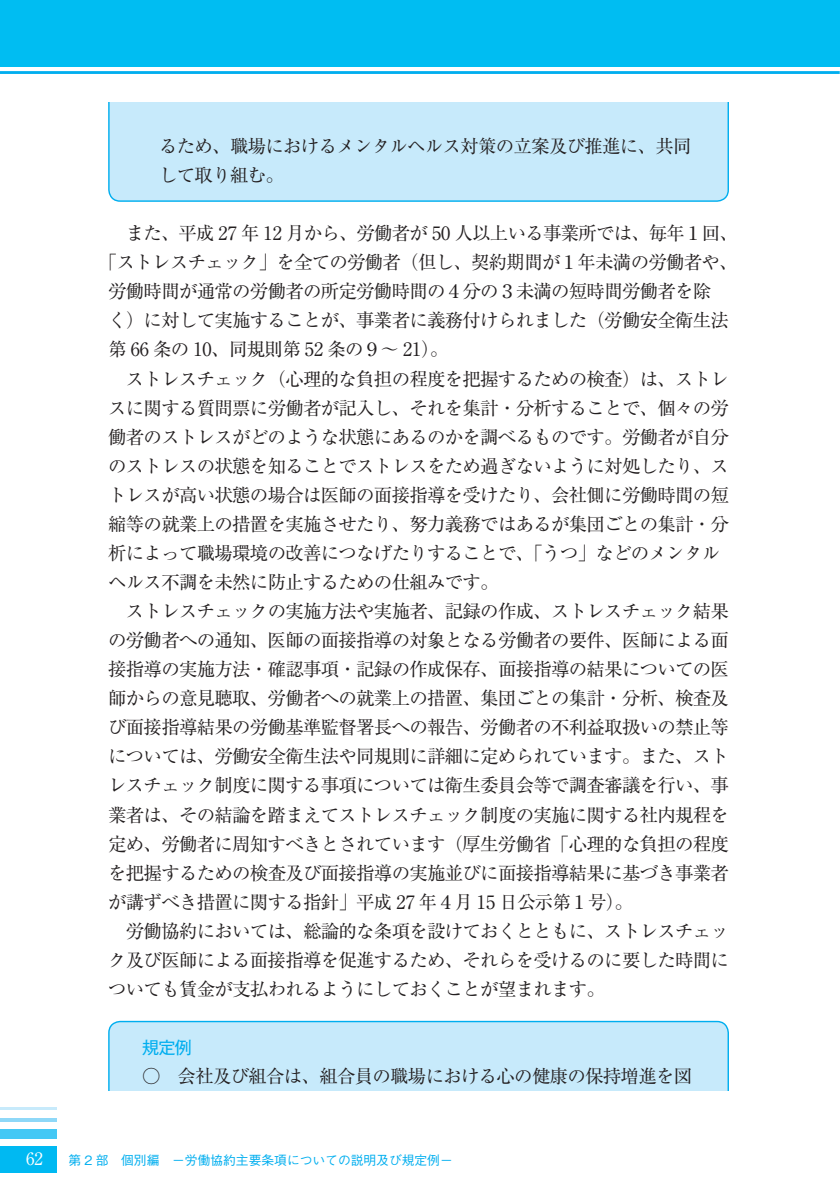
<style>
.page{position:relative;width:840px;height:1191px;background:#fff}
.page>*{position:absolute;margin:0;border:0;box-sizing:border-box;transform-origin:0 0}
.t1{font:18.4px/29px "Ryumin Pro Regular 90 msp RKSJ H";letter-spacing:-.04em;color:#231f20}
.t2{font:17px "Gothic MB101 Pro Regular 90 msp RKSJ H";color:#00aeef}
.t3{font:17px "Ryumin Pro Regular 90 msp RKSJ H";color:#fff}
.t4{font:12.8px "Gothic BBB Pro Medium 90 msp RKSJ H";color:#00aeef}
</style>
<div class="page">
<div style="left:109px;top:70px;width:619px;height:131px;background:#c7eafb;border-radius:11px"></div>
<div style="left:109px;top:1021px;width:619px;height:110px;background:#c7eafb;border-radius:11px"></div>
<div style="left:108px;top:1020px;width:621px;height:112px;border:1px solid #00aeef;border-radius:11px"></div>
<div style="left:0;top:0;width:840px;height:102px;background:#fff"></div>
<div style="left:0;top:0;width:840px;height:67px;background:#00bdf2"></div>
<hr style="left:0;top:71px;width:840px;height:3px;background:#00aeef">
<div style="left:0;top:1146px;width:57px;height:26px;background:#00b9f2"></div>
<div style="left:0;top:1129px;width:57px;height:9px;background:#44c8f5"></div>
<svg style="left:0;top:1118px;width:57px;height:3px"></svg>
<hr style="left:0;top:1107px;width:57px;height:3px;background:#c7eafb">
<div style="left:57px;top:1091px;width:783px;height:99px;background:#fff"></div>
<p class="t1" style="left:159px;top:134px;width:534px">るため、職場におけるメンタルヘルス対策の立案及び推進に、共同して取り組む。</p>
<p class="t1" style="left:108px;top:221px;width:632px">　また、平成 27 年 12 月から、労働者が 50 人以上いる事業所では、毎年１回、</p>
<p class="t1" style="left:99px;top:250px;width:640px">「ストレスチェック」を全ての労働者（但し、契約期間が１年未満の労働者や、</p>
<p class="t1" style="left:108px;top:279px;width:605px">労働時間が通常の労働者の所定労働時間の４分の３未満の短時間労働者を除</p>
<p class="t1" style="left:108px;top:308px;width:622px">く）に対して実施することが、事業者に義務付けられました（労働安全衛生法</p>
<p class="t1" style="left:108px;top:337px;width:342px">第 66 条の 10、同規則第 52 条の９～ 21）。</p>
<p class="t1" style="left:108px;top:366px;width:622px">　ストレスチェック（心理的な負担の程度を把握するための検査）は、ストレ</p>
<p class="t1" style="left:108px;top:395px;width:622px">スに関する質問票に労働者が記入し、それを集計・分析することで、個々の労</p>
<p class="t1" style="left:108px;top:425px;width:622px">働者のストレスがどのような状態にあるのかを調べるものです。労働者が自分</p>
<p class="t1" style="left:108px;top:454px;width:622px">のストレスの状態を知ることでストレスをため過ぎないように対処したり、ス</p>
<p class="t1" style="left:108px;top:483px;width:622px">トレスが高い状態の場合は医師の面接指導を受けたり、会社側に労働時間の短</p>
<p class="t1" style="left:108px;top:512px;width:622px">縮等の就業上の措置を実施させたり、努力義務ではあるが集団ごとの集計・分</p>
<p class="t1" style="left:108px;top:541px;width:613px">析によって職場環境の改善につなげたりすることで、「うつ」などのメンタル</p>
<p class="t1" style="left:108px;top:570px;width:392px">ヘルス不調を未然に防止するための仕組みです。</p>
<p class="t1" style="left:108px;top:599px;width:622px">　ストレスチェックの実施方法や実施者、記録の作成、ストレスチェック結果</p>
<p class="t1" style="left:108px;top:628px;width:622px">の労働者への通知、医師の面接指導の対象となる労働者の要件、医師による面</p>
<p class="t1" style="left:108px;top:657px;width:622px">接指導の実施方法・確認事項・記録の作成保存、面接指導の結果についての医</p>
<p class="t1" style="left:108px;top:686px;width:622px">師からの意見聴取、労働者への就業上の措置、集団ごとの集計・分析、検査及</p>
<p class="t1" style="left:108px;top:715px;width:622px">び面接指導結果の労働基準監督署長への報告、労働者の不利益取扱いの禁止等</p>
<p class="t1" style="left:108px;top:744px;width:622px">については、労働安全衛生法や同規則に詳細に定められています。また、スト</p>
<p class="t1" style="left:108px;top:773px;width:622px">レスチェック制度に関する事項については衛生委員会等で調査審議を行い、事</p>
<p class="t1" style="left:108px;top:802px;width:622px">業者は、その結論を踏まえてストレスチェック制度の実施に関する社内規程を</p>
<p class="t1" style="left:108px;top:831px;width:622px">定め、労働者に周知すべきとされています（厚生労働省「心理的な負担の程度</p>
<p class="t1" style="left:108px;top:860px;width:622px">を把握するための検査及び面接指導の実施並びに面接指導結果に基づき事業者</p>
<p class="t1" style="left:108px;top:889px;width:526px">が講ずべき措置に関する指針」平成 27 年４月 15 日公示第１号）。</p>
<p class="t1" style="left:108px;top:918px;width:622px">　労働協約においては、総論的な条項を設けておくとともに、ストレスチェッ</p>
<p class="t1" style="left:108px;top:948px;width:622px">ク及び医師による面接指導を促進するため、それらを受けるのに要した時間に</p>
<p class="t1" style="left:108px;top:977px;width:499px">ついても賃金が支払われるようにしておくことが望まれます。</p>
<p class="t2" style="left:142px;top:1040px;width:51px">規定例</p>
<p class="t1" style="left:142px;top:1064px;width:552px">○　会社及び組合は、組合員の職場における心の健康の保持増進を図</p>
<p class="t3" style="left:26px;top:1152px;width:19px">62</p>
<p class="t4" style="left:69px;top:1154px;width:386px">第 2 部　個別編　－労働協約主要条項についての説明及び規定例－</p>
</div>
